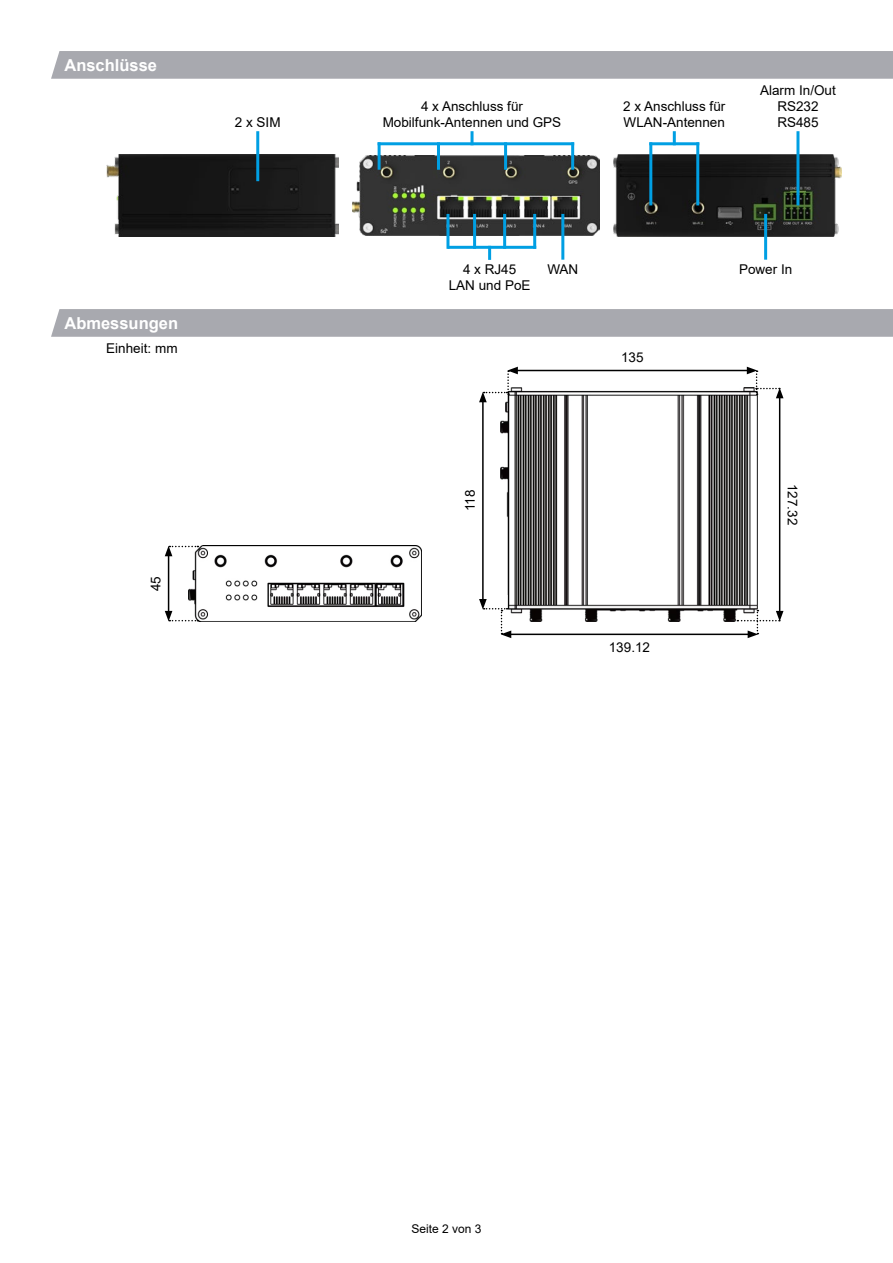
<style>
.page{position:relative;width:893px;height:1263px;background:#fff}
.page>*{position:absolute;margin:0;border:0;box-sizing:border-box;transform-origin:0 0}
.t1{font:700 16.5px "Arial";color:#fff}
.t2{font:13.5px/16.2px "Arial";color:#000;text-align:center}
.t3{font:12px "Arial";color:#000}
</style>
<div class="page">
<div style="left:51px;top:51px;width:842px;height:28px;background:#a8a9af"></div>
<img style="left:353px;top:155px;width:246px;height:81px">
<img style="left:613px;top:154px;width:229px;height:83px">
<hr style="left:378px;top:142px;width:3px;height:28px;background:#009fe3">
<hr style="left:446px;top:214px;width:3px;height:35px;background:#009fe3">
<hr style="left:649px;top:142px;width:3px;height:63px;background:#009fe3">
<hr style="left:696px;top:142px;width:3px;height:63px;background:#009fe3">
<hr style="left:764px;top:214px;width:3px;height:46px;background:#009fe3">
<hr style="left:561px;top:214px;width:3px;height:46px;background:#009fe3">
<hr style="left:437px;top:142px;width:3px;height:28px;background:#009fe3">
<hr style="left:473px;top:214px;width:3px;height:35px;background:#009fe3">
<hr style="left:504px;top:142px;width:3px;height:28px;background:#009fe3">
<hr style="left:503px;top:214px;width:3px;height:35px;background:#009fe3">
<hr style="left:571px;top:142px;width:3px;height:28px;background:#009fe3">
<hr style="left:533px;top:214px;width:3px;height:35px;background:#009fe3">
<hr style="left:470px;top:131px;width:3px;height:14px;background:#009fe3">
<hr style="left:488px;top:246px;width:3px;height:14px;background:#009fe3">
<hr style="left:673px;top:131px;width:3px;height:14px;background:#009fe3">
<hr style="left:796px;top:131px;width:3px;height:74px;background:#009fe3">
<hr style="left:378px;top:142px;width:196px;height:3px;background:#009fe3">
<hr style="left:448px;top:246px;width:88px;height:3px;background:#009fe3">
<hr style="left:649px;top:142px;width:50px;height:3px;background:#009fe3">
<img style="left:106px;top:154px;width:232px;height:83px">
<hr style="left:256px;top:131px;width:3px;height:50px;background:#009fe3">
<div style="left:51px;top:309px;width:842px;height:28px;background:#a8a9af"></div>
<img style="left:501px;top:388px;width:256px;height:233px">
<img style="left:188px;top:546px;width:234px;height:75px">
<hr style="left:516px;top:370px;width:233px;height:1px;background:#000">
<hr style="left:509px;top:634px;width:241px;height:1px;background:#000">
<hr style="left:168px;top:554px;width:1px;height:59px;background:#000">
<hr style="left:482px;top:400px;width:2px;height:201px;background:#000">
<hr style="left:779px;top:396px;width:1px;height:217px;background:#000">
<svg style="left:165px;top:546px;width:33px;height:10px"></svg>
<svg style="left:165px;top:611px;width:33px;height:10px"></svg>
<svg style="left:479px;top:367px;width:39px;height:35px"></svg>
<svg style="left:479px;top:599px;width:32px;height:39px"></svg>
<svg style="left:737px;top:610px;width:46px;height:28px"></svg>
<svg style="left:747px;top:367px;width:36px;height:31px"></svg>
<p class="t1" style="left:64px;top:54px;width:94px">Anschlüsse</p>
<p class="t2" style="left:235px;top:114px;width:47px">2 x SIM</p>
<p class="t1" style="left:64px;top:312px;width:115px">Abmessungen</p>
<p class="t2" style="left:106px;top:340px;width:73px">Einheit: mm</p>
<p class="t2" style="left:148px;top:591px;width:17px;rotate:-90deg">45</p>
<p class="t2" style="left:383px;top:98px;width:180px">4 x Anschluss für<br>Mobilfunk-Antennen und GPS</p>
<p class="t2" style="left:623px;top:98px;width:104px;text-align:left">2 x Anschluss für<br>WLAN-Antennen</p>
<p class="t2" style="left:760px;top:82px;width:77px">Alarm In/Out<br>RS232<br>RS485</p>
<p class="t2" style="left:449px;top:261px;width:83px">4 x RJ45<br>LAN und PoE</p>
<p class="t2" style="left:547px;top:261px;width:32px">WAN</p>
<p class="t2" style="left:739px;top:261px;width:55px">Power In</p>
<p class="t2" style="left:621px;top:349px;width:24px">135</p>
<p class="t2" style="left:462px;top:511px;width:23px;rotate:-90deg">118</p>
<p class="t2" style="left:801px;top:484px;width:43px;rotate:90deg">127.32</p>
<p class="t2" style="left:609px;top:639px;width:43px">139.12</p>
<p class="t3" style="left:411px;top:1220px;width:72px">Seite 2 von 3</p>
</div>
